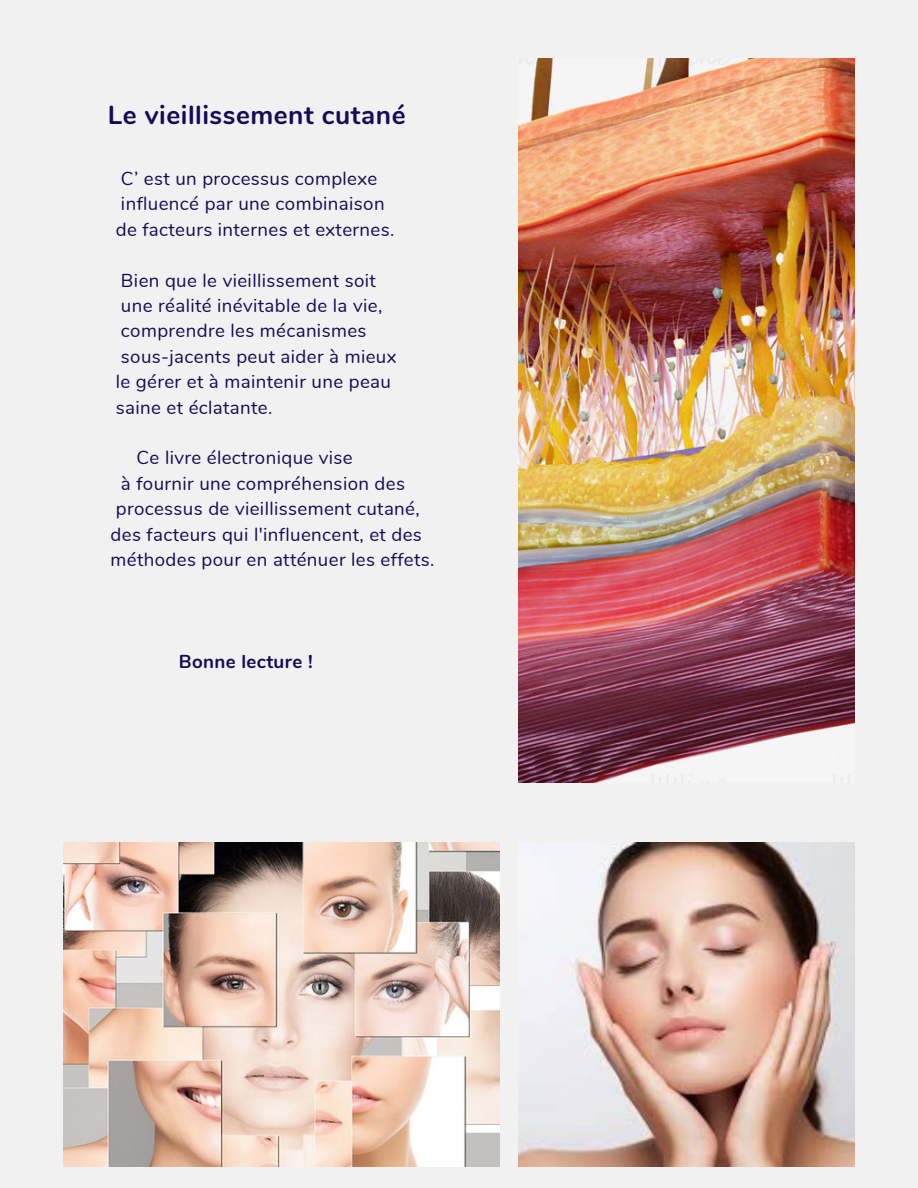
<style>
.page{position:relative;width:918px;height:1188px;background:#f1f1f1}
.page>*{position:absolute;margin:0;border:0;box-sizing:border-box;transform-origin:0 0}
.t1{font:700 26.25px "Nunito";letter-spacing:.02em;color:#160b57}
.t2{font:18.75px "Nunito";letter-spacing:.02em;color:#160b57}
.t3{font:700 18.75px "Nunito";letter-spacing:.02em;color:#160b57}
</style>
<div class="page">
<img style="left:518px;top:843px;width:337px;height:324px">
<img style="left:64px;top:843px;width:435px;height:324px">
<img style="left:518px;top:58px;width:337px;height:725px">
<h1 class="t1" style="left:108px;top:97px;width:299px">Le vieillissement cutané</h1>
<p class="t2" style="left:121px;top:166px;width:258px">C’ est un processus complexe</p>
<p class="t2" style="left:121px;top:191px;width:265px">influencé par une combinaison</p>
<p class="t2" style="left:116px;top:217px;width:280px">de facteurs internes et externes.</p>
<p class="t2" style="left:121px;top:268px;width:256px">Bien que le vieillissement soit</p>
<p class="t2" style="left:121px;top:293px;width:263px">une réalité inévitable de la vie,</p>
<p class="t2" style="left:121px;top:318px;width:247px">comprendre les mécanismes</p>
<p class="t2" style="left:121px;top:344px;width:277px">sous-jacents peut aider à mieux</p>
<p class="t2" style="left:116px;top:369px;width:277px">le gérer et à maintenir une peau</p>
<p class="t2" style="left:116px;top:395px;width:158px">saine et éclatante.</p>
<p class="t2" style="left:137px;top:445px;width:218px">Ce livre électronique vise</p>
<p class="t2" style="left:121px;top:471px;width:286px">à fournir une compréhension des</p>
<p class="t2" style="left:116px;top:496px;width:306px">processus de vieillissement cutané,</p>
<p class="t2" style="left:111px;top:522px;width:313px">des facteurs qui l'influencent, et des</p>
<p class="t2" style="left:111px;top:547px;width:325px">méthodes pour en atténuer les effets.</p>
<h2 class="t3" style="left:179px;top:649px;width:135px">Bonne lecture !</h2>
</div>
